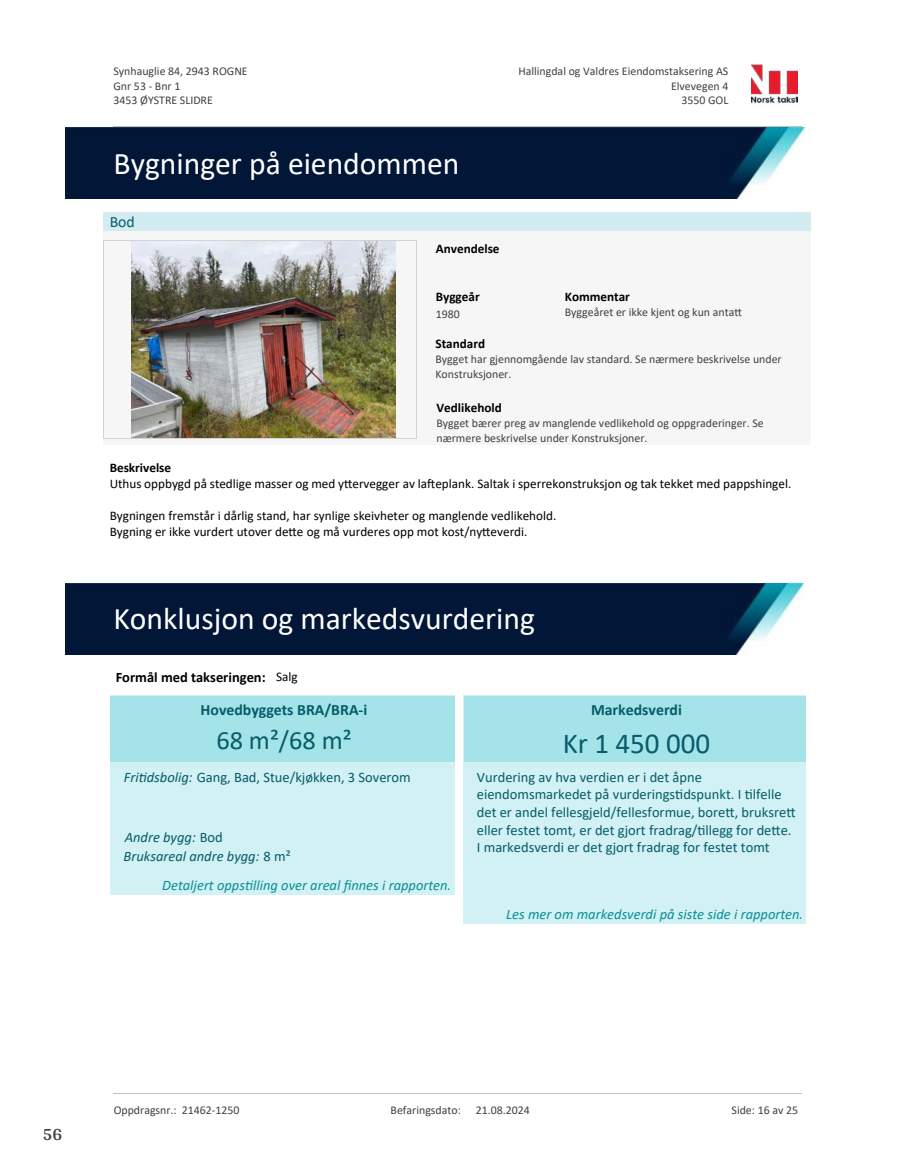
<style>
.page{position:relative;width:915px;height:1172px;background:#fff}
.page>*{position:absolute;margin:0;border:0;box-sizing:border-box;transform-origin:0 0}
.t1{font:31.65px "Calibri";color:#fff}
.t2{font:28.95px "Calibri";color:#065c69}
.t3{font:26.4px "Calibri";color:#065c69}
.t4{font:700 18px "Arya";color:#414749}
.t5{font:700 15.75px "Calibri";color:#065c69}
.t6{font:15.75px "Calibri";color:#065c69}
.t7{font:14.55px/17.7px "Calibri";color:#065c69}
.t8{font:italic 14.55px "Calibri";color:#098f96}
.t9{font:italic 14.55px/18.9px "Calibri";color:#065c69}
.t10{font:700 14.55px "Calibri";color:#000}
.t11{font:13.2px/16px "Calibri";color:#000}
.t12{font:700 13.2px "Calibri";color:#000}
.t13{font:11.85px/14.4px "Calibri";color:#404040}
.s1{font-weight:400;font-size:13.2px}
.s2{font-style:italic}
.s3{font-style:normal}
</style>
<div class="page">
<img style="left:65px;top:583px;width:738px;height:71px">
<div style="left:110px;top:696px;width:344px;height:199px;background:#d1f1f4"></div>
<div style="left:110px;top:696px;width:344px;height:28px;background:#a4e4e9"></div>
<div style="left:110px;top:724px;width:344px;height:38px;background:#a4e4e9"></div>
<div style="left:463px;top:696px;width:342px;height:228px;background:#d1f1f4"></div>
<div style="left:463px;top:696px;width:342px;height:28px;background:#a4e4e9"></div>
<div style="left:463px;top:724px;width:342px;height:38px;background:#a4e4e9"></div>
<img style="left:65px;top:128px;width:739px;height:71px">
<div style="left:103px;top:212px;width:706px;height:19px;background:#d3ecf1"></div>
<div style="left:103px;top:231px;width:706px;height:214px;background:#f6f6f6"></div>
<img style="left:131px;top:242px;width:264px;height:196px">
<hr style="left:103px;top:241px;width:1px;height:197px;background:#d3d3d3">
<hr style="left:416px;top:241px;width:1px;height:197px;background:#d3d3d3">
<hr style="left:103px;top:241px;width:313px;height:1px;background:#d3d3d3">
<hr style="left:103px;top:438px;width:313px;height:1px;background:#d3d3d3">
<img style="left:751px;top:64px;width:46px;height:40px">
<hr style="left:113px;top:127px;width:688px;height:1px;background:#c0c0c0">
<hr style="left:113px;top:1093px;width:688px;height:1px;background:#c0c0c0">
<p class="t13" style="left:113px;top:64px;width:136px">Synhauglie 84, 2943 ROGNE<br>Gnr 53 - Bnr 1<br>3453 ØYSTRE SLIDRE</p>
<p class="t13" style="left:518px;top:64px;width:211px">Hallingdal og Valdres Eiendomstaksering AS</p>
<p class="t13" style="left:670px;top:78px;width:59px">Elvevegen 4</p>
<p class="t13" style="left:681px;top:93px;width:48px">3550 GOL</p>
<h1 class="t1" style="left:113px;top:142px;width:347px">Bygninger på eiendommen</h1>
<h3 class="t6" style="left:110px;top:211px;width:27px">Bod</h3>
<p class="t12" style="left:435px;top:240px;width:65px">Anvendelse</p>
<p class="t12" style="left:435px;top:287px;width:45px">Byggeår</p>
<p class="t12" style="left:564px;top:287px;width:67px">Kommentar</p>
<p class="t13" style="left:435px;top:306px;width:26px">1980</p>
<p class="t13" style="left:564px;top:304px;width:178px">Byggeåret er ikke kjent og kun anta琀琀</p>
<p class="t13" style="left:435px;top:352px;width:347px">Bygget har gjennomgående lav standard. Se nærmere beskrivelse under<br>Konstruksjoner.</p>
<p class="t12" style="left:435px;top:334px;width:51px">Standard</p>
<p class="t12" style="left:436px;top:398px;width:67px">Vedlikehold</p>
<p class="t13" style="left:436px;top:416px;width:328px">Bygget bærer preg av manglende vedlikehold og oppgraderinger. Se nærmere beskrivelse under Konstruksjoner.</p>
<p class="t12" style="left:110px;top:458px;width:63px">Beskrivelse</p>
<p class="t11" style="left:110px;top:475px;width:683px">Uthus oppbygd på stedlige masser og med y琀琀ervegger av la昀琀eplank. Saltak i sperrekonstruksjon og tak tekket med pappshingel.</p>
<p class="t11" style="left:110px;top:507px;width:448px">Bygningen fremstår i dårlig stand, har synlige skeivheter og manglende vedlikehold.<br>Bygning er ikke vurdert utover de琀琀e og må vurderes opp mot kost/ny琀琀everdi.</p>
<h1 class="t1" style="left:113px;top:597px;width:423px">Konklusjon og markedsvurdering</h1>
<p class="t10" style="left:116px;top:667px;width:183px">Formål med takseringen: <span class="s1">Salg</span></p>
<h3 class="t5" style="left:200px;top:699px;width:168px">Hovedbyggets BRA/BRA-i</h3>
<h3 class="t3" style="left:216px;top:722px;width:137px">68 m²/68 m²</h3>
<p class="t7" style="left:124px;top:768px;width:288px"><span class="s2">Fri琀椀dsbolig:</span> Gang, Bad, Stue/kjøkken, 3 Soverom</p>
<p class="t9" style="left:123px;top:827px;width:168px">Andre bygg: <span class="s3">Bod<br></span>Bruksareal andre bygg: <span class="s3">8 m²</span></p>
<p class="t8" style="left:162px;top:875px;width:290px">Detaljert opps琀椀lling over areal 昀椀nnes i rapporten.</p>
<h3 class="t5" style="left:591px;top:699px;width:92px">Markedsverdi</h3>
<h2 class="t2" style="left:562px;top:723px;width:149px">Kr 1 450 000</h2>
<p class="t7" style="left:476px;top:768px;width:320px">Vurdering av hva verdien er i det åpne eiendomsmarkedet på vurderings琀椀dspunkt. I 琀椀lfelle det er andel fellesgjeld/fellesformue, bore琀琀, bruksre琀琀eller festet tomt, er det gjort fradrag/琀椀llegg for de琀琀e.</p>
<p class="t7" style="left:476px;top:838px;width:294px">I markedsverdi er det gjort fradrag for festet tomt</p>
<p class="t8" style="left:506px;top:904px;width:298px">Les mer om markedsverdi på siste side i rapporten.</p>
<h3 class="t4" style="left:43px;top:1123px;width:21px">56</h3>
<p class="t13" style="left:114px;top:1103px;width:127px">Oppdragsnr.: 21462-1250</p>
<p class="t13" style="left:390px;top:1103px;width:72px">Befaringsdato:</p>
<p class="t13" style="left:475px;top:1103px;width:55px">21.08.2024</p>
<p class="t13" style="left:731px;top:1103px;width:68px">Side: 16 av 25</p>
</div>
